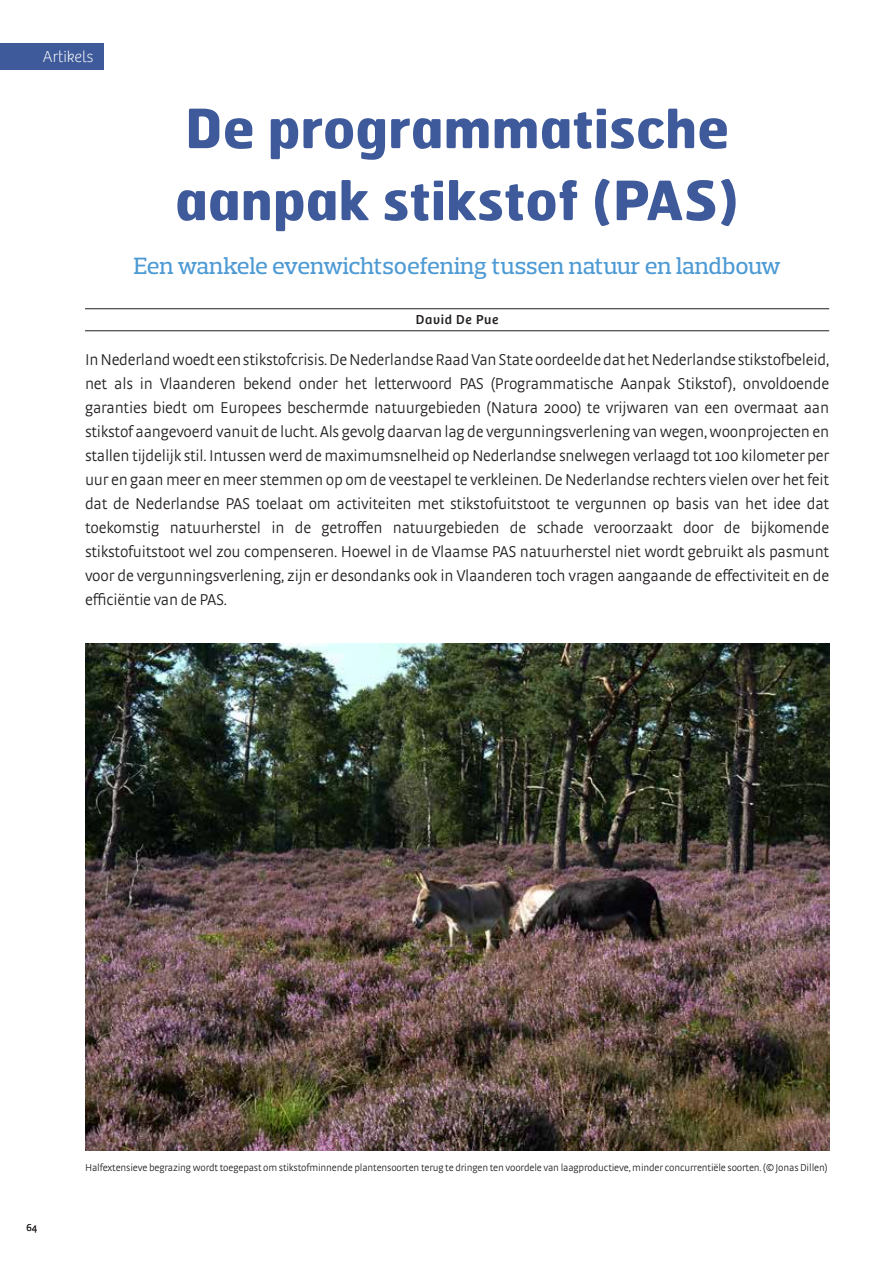
<style>
.page{position:relative;width:893px;height:1263px;background:#fff}
.page>*{position:absolute;margin:0;border:0;box-sizing:border-box;transform-origin:0 0}
.t1{font:700 54px/72px "Hermes FB";color:#3e5a9a}
.t2{font:500 24px "Prelo Slab";color:#4d9ad4}
.t3{font:300 16.5px/24px "Strada OT";letter-spacing:-.015em;color:#231f20;text-align:justify}
.t4{font:100 16.5px "Bree";color:#fff}
.t5{font:13.5px "Bree";letter-spacing:.05em;color:#231f20}
.t6{font:300 10.5px "Strada OT";letter-spacing:-.015em;color:#231f20}
</style>
<div class="page">
<div style="left:0;top:43px;width:104px;height:26px;background:#3e5a9a"></div>
<hr style="left:85px;top:308px;width:744px;height:1px;background:#231f20">
<hr style="left:85px;top:330px;width:744px;height:1px;background:#231f20">
<img style="left:85px;top:643px;width:744px;height:507px">
<p class="t4" style="left:43px;top:47px;width:52px">Artikels</p>
<h1 class="t1" style="left:175px;top:90px;width:565px">De programmatische aanpak stikstof (PAS)</h1>
<h2 class="t2" style="left:134px;top:252px;width:648px">Een wankele evenwichtsoefening tussen natuur en landbouw</h2>
<p class="t5" style="left:416px;top:312px;width:84px">David De Pue</p>
<p class="t3" style="left:85px;top:348px;width:746px">In Nederland woedt een stikstofcrisis. De Nederlandse Raad Van State oordeelde dat het Nederlandse stikstofbeleid, net als in Vlaanderen bekend onder het letterwoord PAS (Programmatische Aanpak Stikstof), onvoldoende garanties biedt om Europees beschermde natuurgebieden (Natura 2000) te vrijwaren van een overmaat aan stikstof aangevoerd vanuit de lucht. Als gevolg daarvan lag de vergunningsverlening van wegen, woonprojecten en stallen tijdelijk stil. Intussen werd de maximumsnelheid op Nederlandse snelwegen verlaagd tot 100 kilometer per uur en gaan meer en meer stemmen op om de veestapel te verkleinen. De Nederlandse rechters vielen over het feit dat de Nederlandse PAS toelaat om activiteiten met stikstofuitstoot te vergunnen op basis van het idee dat toekomstig natuurherstel in de getroffen natuurgebieden de schade veroorzaakt door de bijkomende stikstofuitstoot wel zou compenseren. Hoewel in de Vlaamse PAS natuurherstel niet wordt gebruikt als pasmunt voor de vergunningsverlening, zijn er desondanks ook in Vlaanderen toch vragen aangaande de effectiviteit en de efficiëntie van de PAS.</p>
<p class="t6" style="left:26px;top:1222px;width:12px">64</p>
<p class="t6" style="left:85px;top:1162px;width:744px">Halfextensieve begrazing wordt toegepast om stikstofminnende plantensoorten terug te dringen ten voordele van laagproductieve, minder concurrentiële soorten. (© Jonas Dillen)</p>
</div>
